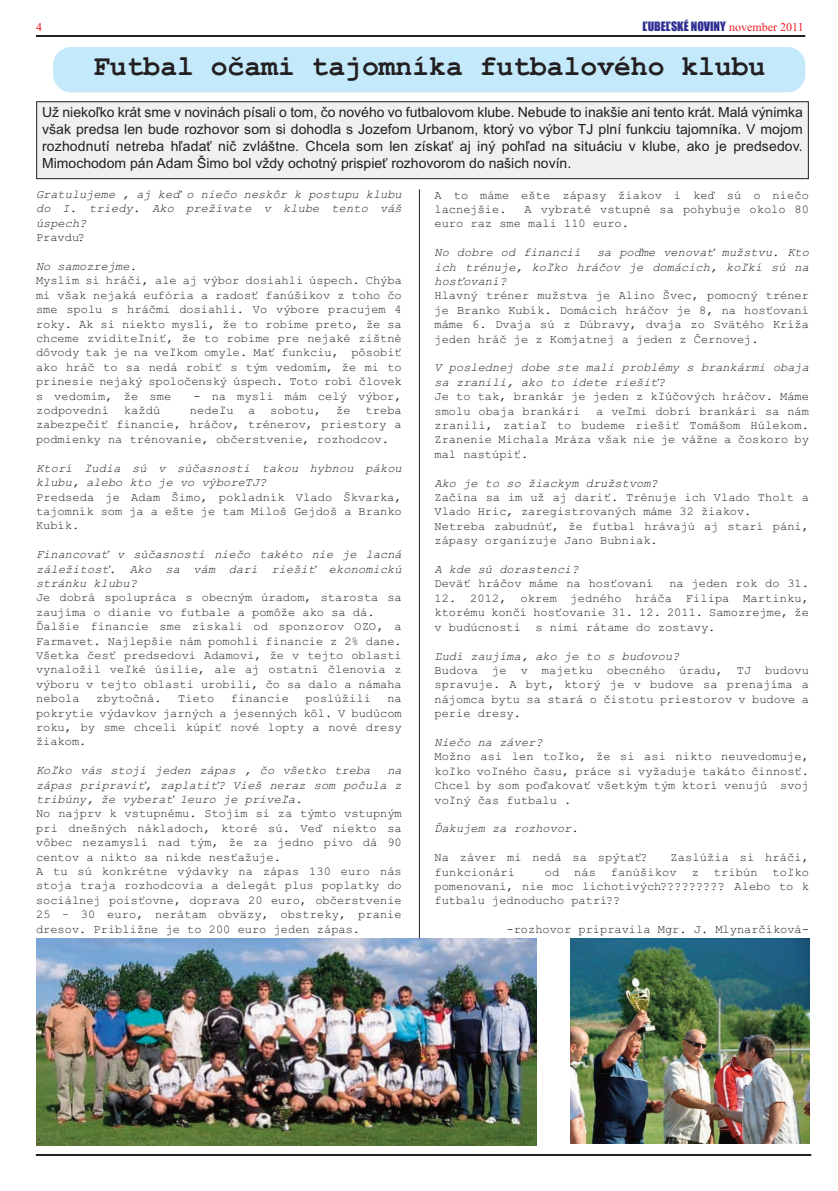
<style>
.page{position:relative;width:838px;height:1191px;background:#fff}
.page>*{position:absolute;margin:0;border:0;box-sizing:border-box;transform-origin:0 0}
.t1{font:700 28px "Courier New";color:#231f20}
.t2{font:14px/16.8px "Arial";color:#231f20;text-align:justify}
.t3{font:12px/14.4px "Courier New";color:#231f20}
.t4{font:italic 12px/14.4px "Courier New";color:#231f20}
.t5{font:12px "Impact";color:#2e3092}
.t6{font:12px "Times New Roman";color:#ee1d23}
.s1{font-family:"Times New Roman";color:#ee1d23}
.s2{font-style:normal}
.s3{font-style:italic}
</style>
<div class="page">
<hr style="left:36px;top:35px;width:769px;height:2px;background:#231f20">
<hr style="left:36px;top:1154px;width:775px;height:2px;background:#231f20">
<div style="left:37px;top:102px;width:771px;height:76px;background:#f0f0f1"></div>
<div style="left:36px;top:101px;width:773px;height:78px;border:1px solid #231f20"></div>
<hr style="left:419px;top:189px;width:1px;height:944px;background:#231f20">
<div style="left:53px;top:47px;width:752px;height:45px;background:#c3e9fa;border-radius:18px"></div>
<img style="left:36px;top:938px;width:500px;height:208px">
<img style="left:571px;top:938px;width:239px;height:206px">
<p class="t6" style="left:36px;top:20px;width:7px">4</p>
<p class="t5" style="left:642px;top:20px;width:163px">ĽUBEĽSKÉ NOVINY <span class="s1">november 2011</span></p>
<p class="t1" style="left:93px;top:49px;width:674px">Futbal očami tajomníka futbalového klubu</p>
<p class="t2" style="left:42px;top:104px;width:762px">Už niekoľko krát sme v novinách písali o tom, čo nového vo futbalovom klube. Nebude to inakšie ani tento krát. Malá výnimka však predsa len bude rozhovor som si dohodla s Jozefom Urbanom, ktorý vo výbor TJ plní funkciu tajomníka. V mojom rozhodnutí netreba hľadať nič zvláštne. Chcela som len získať aj iný pohľad na situáciu v klube, ako je predsedov.<br>Mimochodom pán Adam Šimo bol vždy ochotný prispieť rozhovorom do našich novín.</p>
<p class="t4" style="left:36px;top:187px;width:367px">Gratulujeme , aj keď o niečo neskôr k postupu klubu do I. triedy. Ako prežívate v klube tento váš úspech?<br><span class="s2">Pravdu?</span></p>
<p class="t3" style="left:36px;top:259px;width:367px"><span class="s3">No samozrejme.<br></span>Myslím si hráči, ale aj výbor dosiahli úspech. Chýba mi však nejaká eufória a radosť fanúšikov z toho čo sme spolu s hráčmi dosiahli. Vo výbore pracujem 4 roky. Ak si niekto myslí, že to robíme preto, že sa chceme zviditeľniť, že to robíme pre nejaké zištné dôvody tak je na veľkom omyle. Mať funkciu, pôsobiť ako hráč to sa nedá robiť s tým vedomím, že mi to prinesie nejaký spoločenský úspech. Toto robí človek s vedomím, že sme</p>
<p class="t3" style="left:193px;top:388px;width:210px">- na mysli mám celý výbor,</p>
<p class="t3" style="left:36px;top:403px;width:126px">zodpovední každú</p>
<p class="t3" style="left:36px;top:403px;width:367px;text-align:justify;text-indent:154px">nedeľu a sobotu, že treba zabezpečiť financie, hráčov, trénerov, priestory a podmienky na trénovanie, občerstvenie, rozhodcov.</p>
<p class="t3" style="left:36px;top:460px;width:367px"><span class="s3">Ktorí ľudia sú v súčasnosti takou hybnou pákou klubu, alebo kto je vo výboreTJ?<br></span>Predseda je Adam Šimo, pokladník Vlado Škvarka, tajomník som ja a ešte je tam Miloš Gejdoš a Branko Kubík.</p>
<p class="t3" style="left:36px;top:547px;width:367px"><span class="s3">Financovať v súčasnosti niečo takéto nie je lacná záležitosť. Ako sa vám darí riešiť ekonomickú stránku klubu?<br></span>Je dobrá spolupráca s obecným úradom, starosta sa zaujíma o dianie vo futbale a pomôže ako sa dá.<br>Ďalšie financie sme získali od sponzorov OZO, a Farmavet. Najlepšie nám pomohli financie z 2% dane.<br>Všetka česť predsedovi Adamovi, že v tejto oblasti vynaložil veľké úsilie, ale aj ostatní členovia z výboru v tejto oblasti urobili, čo sa dalo a námaha nebola</p>
<p class="t3" style="left:96px;top:691px;width:67px">zbytočná.</p>
<p class="t3" style="left:178px;top:691px;width:38px">Tieto</p>
<p class="t3" style="left:231px;top:691px;width:60px">financie</p>
<p class="t3" style="left:305px;top:691px;width:67px">poslúžili</p>
<p class="t3" style="left:36px;top:691px;width:367px;text-align:justify;text-indent:351px">na pokrytie výdavkov jarných a jesenných kôl. V budúcom roku, by sme chceli kúpiť nové lopty a nové dresy žiakom.</p>
<p class="t4" style="left:36px;top:763px;width:336px">Koľko vás stojí jeden zápas , čo všetko treba</p>
<p class="t3" style="left:36px;top:763px;width:367px;text-indent:351px"><span class="s3">na zápas pripraviť, zaplatiť? Vieš neraz som počula z tribúny, že vyberať 1euro je priveľa.<br></span>No najprv k vstupnému. Stojím si za týmto vstupným pri dnešných nákladoch, ktoré sú. Veď niekto sa vôbec nezamyslí nad tým, že za jedno pivo dá 90 centov a nikto sa nikde nesťažuje.<br>A tu sú konkrétne výdavky na zápas 130 euro nás stoja traja rozhodcovia a delegát plus poplatky do sociálnej poisťovne, doprava 20 euro, občerstvenie 25 – 30 euro, nerátam obväzy, obstreky, pranie dresov. Približne je to 200 euro jeden zápas.</p>
<p class="t3" style="left:434px;top:187px;width:376px">A to máme ešte zápasy žiakov i keď sú o niečo lacnejšie.</p>
<p class="t3" style="left:434px;top:202px;width:376px;text-indent:90px">A vybraté vstupné sa pohybuje okolo 80 euro raz sme mali 110 euro.</p>
<p class="t4" style="left:434px;top:245px;width:148px">No dobre od financií</p>
<p class="t3" style="left:434px;top:245px;width:376px;text-indent:162px"><span class="s3">sa poďme venovať mužstvu. Kto ich trénuje, koľko hráčov je domácich, koľkí sú na hosťovaní?<br></span>Hlavný tréner mužstva je Alino Švec, pomocný tréner je Branko Kubík. Domácich hráčov je 8, na hosťovaní máme 6. Dvaja sú z Dúbravy, dvaja zo Svätého Kríža jeden hráč je z Komjatnej a jeden z Černovej.</p>
<p class="t4" style="left:434px;top:360px;width:376px">V poslednej dobe ste mali problémy s brankármi obaja sa zranili, ako to idete riešiť?<br><span class="s2">Je to tak, brankár je jeden z kľúčových hráčov. Máme smolu obaja brankári</span></p>
<p class="t3" style="left:434px;top:403px;width:376px;text-align:justify;text-indent:162px">a veľmi dobrí brankári sa nám zranili, zatiaľ to budeme riešiť Tomášom Húlekom.<br>Zranenie Michala Mráza však nie je vážne a čoskoro by mal nastúpiť.</p>
<p class="t3" style="left:434px;top:475px;width:376px"><span class="s3">Ako je to so žiackym družstvom?<br></span>Začína sa im už aj dariť. Trénuje ich Vlado Tholt a Vlado Hric, zaregistrovaných máme 32 žiakov.<br>Netreba zabudnúť, že futbal hrávajú aj starí páni, zápasy organizuje Jano Bubniak.</p>
<p class="t3" style="left:434px;top:562px;width:220px"><span class="s3">A kde sú dorastenci?<br></span>Deväť hráčov máme na hosťovaní</p>
<p class="t3" style="left:669px;top:576px;width:141px">na jeden rok do 31.</p>
<p class="t3" style="left:434px;top:590px;width:376px;text-align:justify">12. 2012, okrem jedného hráča Filipa Martinku, ktorému končí hosťovanie 31. 12. 2011. Samozrejme, že v budúcnosti s nimi rátame do zostavy.</p>
<p class="t3" style="left:434px;top:648px;width:376px"><span class="s3">Ľudí zaujíma, ako je to s budovou?<br></span>Budova je v majetku obecného úradu, TJ budovu spravuje. A byt, ktorý je v budove sa prenajíma a nájomca bytu sa stará o čistotu priestorov v budove a perie dresy.</p>
<p class="t3" style="left:434px;top:734px;width:376px"><span class="s3">Niečo na záver?<br></span>Možno asi len toľko, že si asi nikto neuvedomuje, koľko voľného času, práce si vyžaduje takáto činnosť.<br>Chcel by som poďakovať všetkým tým ktorí venujú svoj voľný čas futbalu .</p>
<p class="t4" style="left:434px;top:821px;width:146px">Ďakujem za rozhovor.</p>
<p class="t3" style="left:434px;top:850px;width:216px">Na záver mi nedá sa spýtať?</p>
<p class="t3" style="left:670px;top:850px;width:140px">Zaslúžia si hráči,</p>
<p class="t3" style="left:434px;top:864px;width:82px">funkcionári</p>
<p class="t3" style="left:434px;top:864px;width:376px;text-align:justify;text-indent:110px">od nás fanúšikov z tribún toľko pomenovaní, nie moc lichotivých????????? Alebo to k futbalu jednoducho patrí??</p>
<p class="t3" style="left:506px;top:922px;width:304px">-rozhovor pripravila Mgr. J. Mlynarčíková-</p>
</div>
